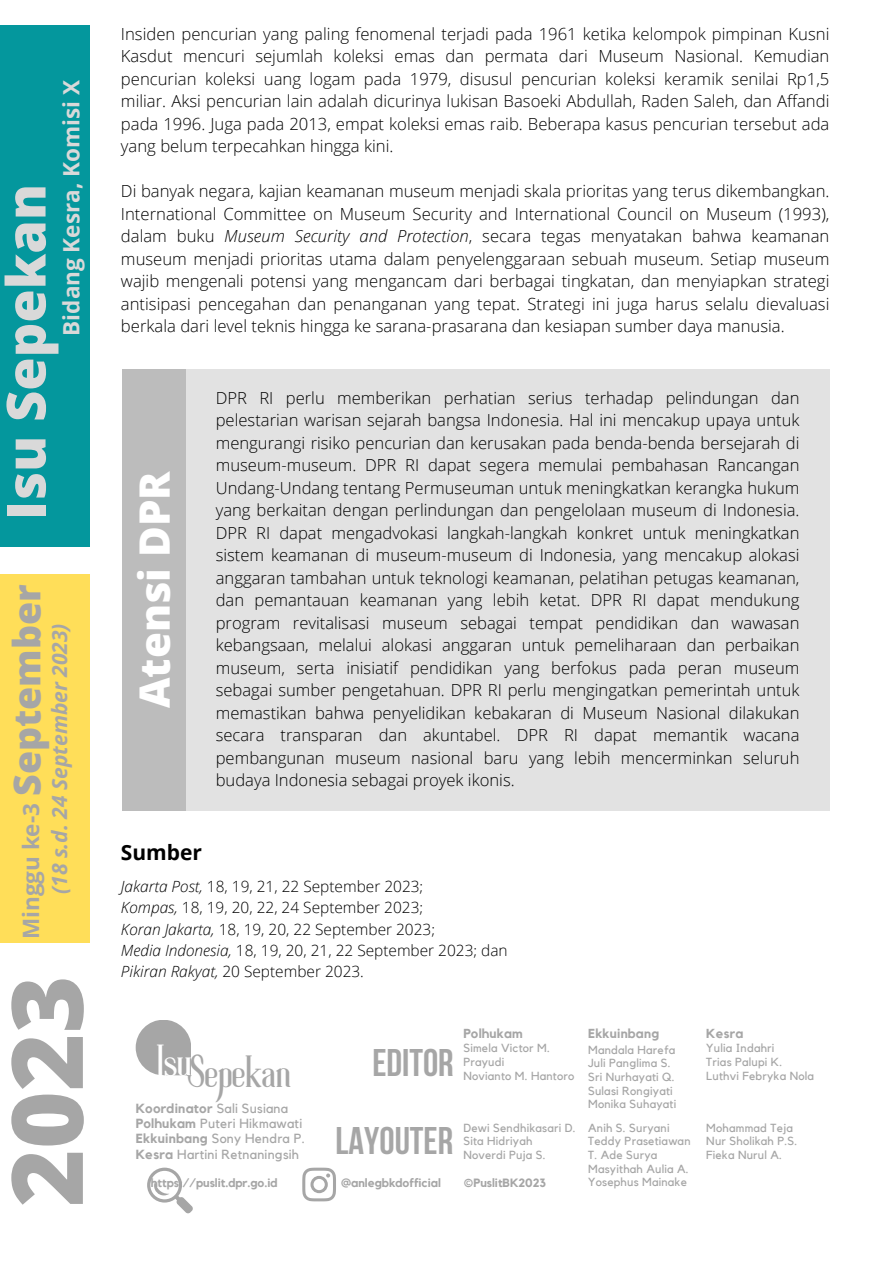
<style>
.page{position:relative;width:893px;height:1264px;background:#fff}
.page>*{position:absolute;margin:0;border:0;box-sizing:border-box;transform-origin:0 0}
.t1{font:800 98.7px "Open Sans";color:#a6a6a6}
.t2{font:800 54px "Open Sans";color:#d9d9d9}
.t3{font:800 42px "Open Sans";color:#fff}
.t4{font:40.65px "Roller Coaster";color:#a6a6a6}
.t5{font:40.65px "Roller Coaster";color:#fff}
.t6{font:700 38.4px "Bebas Neue";color:#a6a6a6}
.t7{font:800 37.5px "Open Sans";color:#a6a6a6}
.t8{font:700 22.5px "Open Sans";color:#d9d9d9}
.t9{font:700 22.5px "Open Sans";color:#a6a6a6}
.t10{font:italic 700 21px "Open Sans";color:#a6a6a6}
.t11{font:700 21px "Open Sans";color:#000}
.t12{font:300 16.65px/22.5px "Open Sans";color:#000;text-align:justify}
.t13{font:300 15.45px "Open Sans";color:#000}
.t14{font:13.2px "Kollektif";letter-spacing:.02em;color:#a6a6a6}
.t15{font:700 13.2px "Kollektif";letter-spacing:.02em;color:#a6a6a6}
.t16{font:700 13.05px "Kollektif";letter-spacing:.02em;color:#a6a6a6}
.t17{font:700 12px "Kollektif";color:#a6a6a6}
.t18{font:11.7px "Kollektif";letter-spacing:.02em;color:#a6a6a6}
.s1{font-style:italic}
.s2{font-weight:400}
.s3{font-weight:700}
</style>
<div class="page">
<div style="left:186px;top:369px;width:643px;height:441px;background:#e2e2e2"></div>
<div style="left:0;top:25px;width:89px;height:521px;background:#04979d"></div>
<div style="left:0;top:574px;width:89px;height:369px;background:#ffde59"></div>
<svg style="left:136px;top:1020px;width:55px;height:55px;background:#b3b3b3"></svg>
<svg style="left:302px;top:1167px;width:34px;height:34px"></svg>
<svg style="left:147px;top:1167px;width:46px;height:46px"></svg>
<div style="left:122px;top:369px;width:64px;height:441px;background:#bcbcbc"></div>
<p class="t8" style="left:55px;top:335px;width:257px;rotate:-90deg">Bidang Kesra, Komisi X</p>
<p class="t2" style="left:-12px;top:519px;width:337px;rotate:-90deg">Isu Sepekan</p>
<p class="t7" style="left:0;top:796px;width:213px;rotate:-90deg">September</p>
<p class="t9" style="left:15px;top:939px;width:137px;rotate:-90deg">Minggu ke-3</p>
<p class="t10" style="left:45px;top:894px;width:273px;rotate:-90deg">(18 s.d. 24 September 2023)</p>
<p class="t1" style="left:-23px;top:1206px;width:233px;rotate:-90deg">2023</p>
<p class="t12" style="left:121px;top:22px;width:710px">Insiden pencurian yang paling fenomenal terjadi pada 1961 ketika kelompok pimpinan Kusni Kasdut mencuri sejumlah koleksi emas dan permata dari Museum Nasional. Kemudian pencurian koleksi uang logam pada 1979, disusul pencurian koleksi keramik senilai Rp1,5 miliar. Aksi pencurian lain adalah dicurinya lukisan Basoeki Abdullah, Raden Saleh, dan Affandi pada 1996. Juga pada 2013, empat koleksi emas raib. Beberapa kasus pencurian tersebut ada yang belum terpecahkan hingga kini.</p>
<p class="t12" style="left:121px;top:180px;width:710px">Di banyak negara, kajian keamanan museum menjadi skala prioritas yang terus dikembangkan.<br>International Committee on Museum Security and International Council on Museum (1993), dalam buku <span class="s1">Museum Security and Protection</span>, secara tegas menyatakan bahwa keamanan museum menjadi prioritas utama dalam penyelenggaraan sebuah museum. Setiap museum wajib mengenali potensi yang mengancam dari berbagai tingkatan, dan menyiapkan strategi antisipasi pencegahan dan penanganan yang tepat. Strategi ini juga harus selalu dievaluasi berkala dari level teknis hingga ke sarana-prasarana dan kesiapan sumber daya manusia.</p>
<p class="t3" style="left:125px;top:708px;width:238px;rotate:-90deg">Atensi DPR</p>
<p class="t12" style="left:216px;top:386px;width:585px">DPR RI perlu memberikan perhatian serius terhadap pelindungan dan pelestarian warisan sejarah bangsa Indonesia. Hal ini mencakup upaya untuk mengurangi risiko pencurian dan kerusakan pada benda-benda bersejarah di museum-museum. DPR RI dapat segera memulai pembahasan Rancangan Undang-Undang tentang Permuseuman untuk meningkatkan kerangka hukum yang berkaitan dengan perlindungan dan pengelolaan museum di Indonesia.<br>DPR RI dapat mengadvokasi langkah-langkah konkret untuk meningkatkan sistem keamanan di museum-museum di Indonesia, yang mencakup alokasi anggaran tambahan untuk teknologi keamanan, pelatihan petugas keamanan, dan pemantauan keamanan yang lebih ketat. DPR RI dapat mendukung program revitalisasi museum sebagai tempat pendidikan dan wawasan kebangsaan, melalui alokasi anggaran untuk pemeliharaan dan perbaikan museum, serta inisiatif pendidikan yang berfokus pada peran museum sebagai sumber pengetahuan. DPR RI perlu mengingatkan pemerintah untuk memastikan bahwa penyelidikan kebakaran di Museum Nasional dilakukan secara transparan dan akuntabel. DPR RI dapat memantik wacana pembangunan museum nasional baru yang lebih mencerminkan seluruh budaya Indonesia sebagai proyek ikonis.</p>
<p class="t11" style="left:121px;top:837px;width:83px">Sumber</p>
<p class="t13" style="left:121px;top:875px;width:304px"><span class="s1">Jakarta Post,</span> 18, 19, 21, 22 September 2023;</p>
<p class="t13" style="left:121px;top:896px;width:304px"><span class="s1">Kompas,</span> 18, 19, 20, 22, 24 September 2023;</p>
<p class="t13" style="left:121px;top:918px;width:315px"><span class="s1">Koran Jakarta,</span> 18, 19, 20, 22 September 2023;</p>
<p class="t13" style="left:121px;top:939px;width:388px"><span class="s1">Media Indonesia,</span> 18, 19, 20, 21, 22 September 2023; dan</p>
<p class="t13" style="left:121px;top:960px;width:244px"><span class="s1">Pikiran Rakyat,</span> 20 September 2023.</p>
<p class="t5" style="left:157px;top:1045px;width:37px">Isu</p>
<p class="t4" style="left:187px;top:1056px;width:105px">Sepekan</p>
<p class="t15" style="left:136px;top:1101px;width:154px">Koordinator <span class="s2">Sali Susiana</span></p>
<p class="t14" style="left:136px;top:1117px;width:168px"><span class="s3">Polhukam</span> Puteri Hikmawati</p>
<p class="t14" style="left:136px;top:1132px;width:171px"><span class="s3">Ekkuinbang</span> Sony Hendra P.</p>
<p class="t14" style="left:136px;top:1147px;width:165px"><span class="s3">Kesra</span> Hartini Retnaningsih</p>
<p class="t17" style="left:151px;top:1176px;width:128px">https://puslit.dpr.go.id</p>
<p class="t6" style="left:372px;top:1047px;width:83px">EDITOR</p>
<p class="t16" style="left:463px;top:1027px;width:61px">Polhukam</p>
<p class="t18" style="left:463px;top:1042px;width:88px">Simela Victor M.</p>
<p class="t18" style="left:463px;top:1056px;width:42px">Prayudi</p>
<p class="t18" style="left:463px;top:1070px;width:113px">Novianto M. Hantoro</p>
<p class="t6" style="left:335px;top:1124px;width:119px">LAYOUTER</p>
<p class="t18" style="left:463px;top:1122px;width:114px">Dewi Sendhikasari D.</p>
<p class="t18" style="left:463px;top:1135px;width:71px">Sita Hidriyah</p>
<p class="t18" style="left:463px;top:1149px;width:84px">Noverdi Puja S.</p>
<p class="t17" style="left:341px;top:1176px;width:101px">@anlegbkdofficial</p>
<p class="t17" style="left:463px;top:1176px;width:84px">©PuslitBK2023</p>
<p class="t16" style="left:588px;top:1027px;width:72px">Ekkuinbang</p>
<p class="t18" style="left:588px;top:1044px;width:89px">Mandala Harefa</p>
<p class="t18" style="left:588px;top:1057px;width:84px">Juli Panglima S.</p>
<p class="t18" style="left:588px;top:1071px;width:88px">Sri Nurhayati Q.</p>
<p class="t18" style="left:588px;top:1085px;width:86px">Sulasi Rongiyati</p>
<p class="t18" style="left:588px;top:1098px;width:90px">Monika Suhayati</p>
<p class="t18" style="left:588px;top:1122px;width:83px">Anih S. Suryani</p>
<p class="t18" style="left:588px;top:1135px;width:104px">Teddy Prasetiawan</p>
<p class="t18" style="left:588px;top:1149px;width:71px">T. Ade Surya</p>
<p class="t18" style="left:588px;top:1163px;width:102px">Masyithah Aulia A.</p>
<p class="t18" style="left:588px;top:1176px;width:100px">Yosephus Mainake</p>
<p class="t16" style="left:706px;top:1027px;width:39px">Kesra</p>
<p class="t18" style="left:706px;top:1042px;width:70px">Yulia Indahri</p>
<p class="t18" style="left:706px;top:1056px;width:77px">Trias Palupi K.</p>
<p class="t18" style="left:706px;top:1070px;width:109px">Luthvi Febryka Nola</p>
<p class="t18" style="left:706px;top:1122px;width:88px">Mohammad Teja</p>
<p class="t18" style="left:706px;top:1135px;width:92px">Nur Sholikah P.S.</p>
<p class="t18" style="left:706px;top:1149px;width:77px">Fieka Nurul A.</p>
</div>
